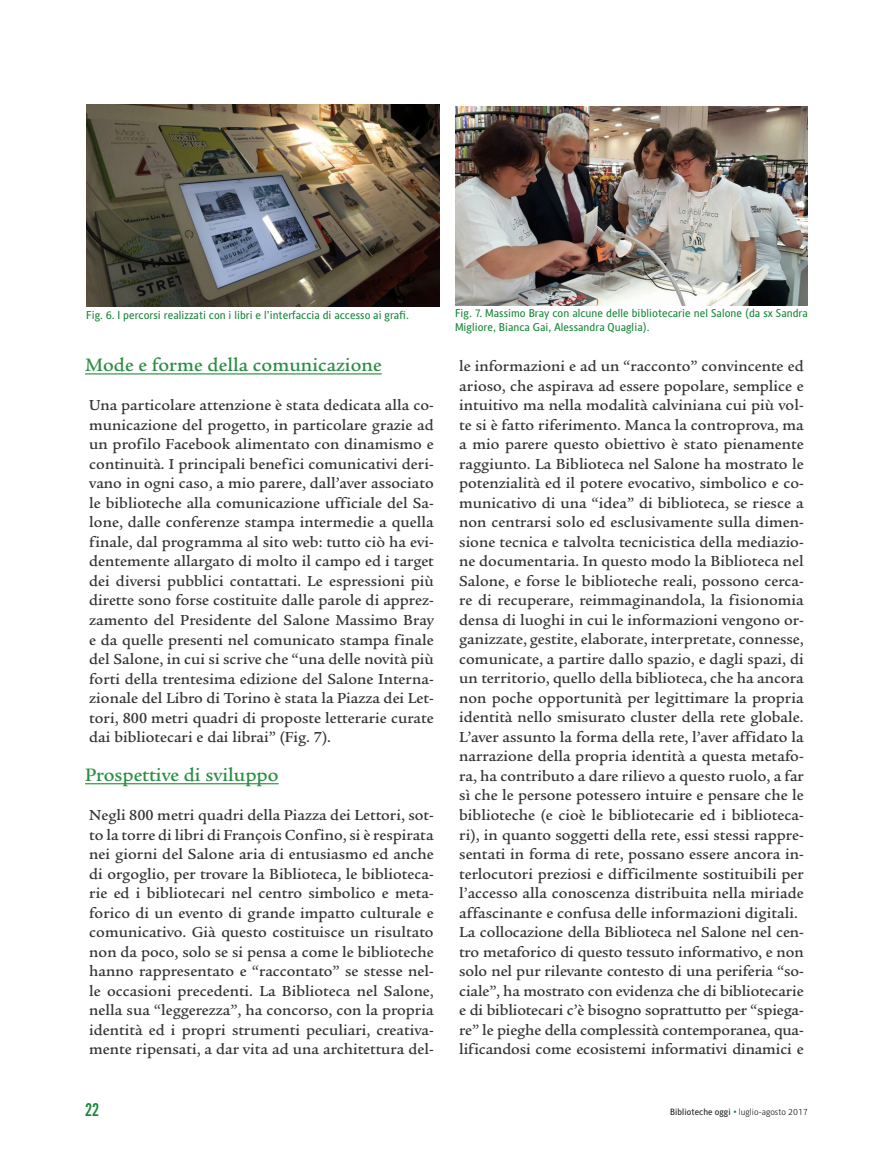
<style>
.page{position:relative;width:893px;height:1149px;background:#fff}
.page>*{position:absolute;margin:0;border:0;box-sizing:border-box;transform-origin:0 0}
.testi-1Colonna{font:500 19.5px "Legacy Ser ITC";color:#2a8e43}
.t1{font:18px "Alternate Gothic No 2 BT";color:#19883b}
.testi_-_rubriche-1Co{font:500 15.75px/19.5px "Legacy Ser ITC";color:#363536;text-align:justify}
.dida{font:11.25px/13.5px "Alber";color:#19883b}
.t2{font:300 9px "Alber";color:#231f20}
.s1{font-weight:400}
.s2{font-weight:700;font-style:italic;color:#19883b}
</style>
<div class="page">
<hr style="left:85px;top:373px;width:297px;height:1px;background:#2a8e43">
<hr style="left:85px;top:783px;width:194px;height:1px;background:#2a8e43">
<img style="left:86px;top:105px;width:353px;height:201px">
<img style="left:455px;top:106px;width:353px;height:199px">
<p class="dida" style="left:86px;top:308px;width:324px">Fig. 6. I percorsi realizzati con i libri e l’interfaccia di accesso ai grafi.</p>
<p class="dida" style="left:455px;top:306px;width:354px">Fig. 7. Massimo Bray con alcune delle bibliotecarie nel Salone (da sx Sandra<br>Migliore, Bianca Gai, Alessandra Quaglia).</p>
<p class="testi-1Colonna" style="left:85px;top:354px;width:298px">Mode e forme della comunicazione</p>
<p class="testi_-_rubriche-1Co" style="left:89px;top:395px;width:346px">Una particolare attenzione è stata dedicata alla co&shy;municazione del progetto, in particolare grazie ad un profilo Facebook alimentato con dinamismo e continuità. I principali benefici comunicativi deri&shy;vano in ogni caso, a mio parere, dall’aver associato le biblioteche alla comunicazione ufficiale del Sa&shy;lone, dalle conferenze stampa intermedie a quella finale, dal programma al sito web: tutto ciò ha evi&shy;dentemente allargato di molto il campo ed i target dei diversi pubblici contattati. Le espressioni più dirette sono forse costituite dalle parole di apprez&shy;zamento del Presidente del Salone Massimo Bray e da quelle presenti nel comunicato stampa finale del Salone, in cui si scrive che “una delle novità più forti della trentesima edizione del Salone Interna&shy;zionale del Libro di Torino è stata la Piazza dei Let&shy;tori, 800 metri quadri di proposte letterarie curate dai bibliotecari e dai librai” (Fig. 7).</p>
<p class="testi-1Colonna" style="left:85px;top:763px;width:195px">Prospettive di sviluppo</p>
<p class="testi_-_rubriche-1Co" style="left:89px;top:805px;width:346px">Negli 800 metri quadri della Piazza dei Lettori, sot&shy;to la torre di libri di François Confino, si è respirata nei giorni del Salone aria di entusiasmo ed anche di orgoglio, per trovare la Biblioteca, le biblioteca&shy;rie ed i bibliotecari nel centro simbolico e meta&shy;forico di un evento di grande impatto culturale e comunicativo. Già questo costituisce un risultato non da poco, solo se si pensa a come le biblioteche hanno rappresentato e “raccontato” se stesse nel&shy;le occasioni precedenti. La Biblioteca nel Salone, nella sua “leggerezza”, ha concorso, con la propria identità ed i propri strumenti peculiari, creativa&shy;mente ripensati, a dar vita ad una architettura del-</p>
<p class="testi_-_rubriche-1Co" style="left:459px;top:356px;width:346px">le informazioni e ad un “racconto” convincente ed arioso, che aspirava ad essere popolare, semplice e intuitivo ma nella modalità calviniana cui più vol&shy;te si è fatto riferimento. Manca la controprova, ma a mio parere questo obiettivo è stato pienamente raggiunto. La Biblioteca nel Salone ha mostrato le potenzialità ed il potere evocativo, simbolico e co&shy;municativo di una “idea” di biblioteca, se riesce a non centrarsi solo ed esclusivamente sulla dimen&shy;sione tecnica e talvolta tecnicistica della mediazio&shy;ne documentaria. In questo modo la Biblioteca nel Salone, e forse le biblioteche reali, possono cerca&shy;re di recuperare, reimmaginandola, la fisionomia densa di luoghi in cui le informazioni vengono or&shy;ganizzate, gestite, elaborate, interpretate, connesse, comunicate, a partire dallo spazio, e dagli spazi, di un territorio, quello della biblioteca, che ha ancora non poche opportunità per legittimare la propria identità nello smisurato cluster della rete globale.<br>L’aver assunto la forma della rete, l’aver affidato la narrazione della propria identità a questa metafo&shy;ra, ha contributo a dare rilievo a questo ruolo, a far sì che le persone potessero intuire e pensare che le biblioteche (e cioè le bibliotecarie ed i biblioteca&shy;ri), in quanto soggetti della rete, essi stessi rappre&shy;sentati in forma di rete, possano essere ancora in&shy;terlocutori preziosi e difficilmente sostituibili per l’accesso alla conoscenza distribuita nella miriade affascinante e confusa delle informazioni digitali.</p>
<p class="testi_-_rubriche-1Co" style="left:459px;top:922px;width:346px">La collocazione della Biblioteca nel Salone nel cen&shy;tro metaforico di questo tessuto informativo, e non solo nel pur rilevante contesto di una periferia “so&shy;ciale”, ha mostrato con evidenza che di bibliotecarie e di bibliotecari c’è bisogno soprattutto per “spiega&shy;re” le pieghe della complessità contemporanea, qua&shy;lificandosi come ecosistemi informativi dinamici e</p>
<p class="t1" style="left:85px;top:1099px;width:16px">22</p>
<p class="t2" style="left:670px;top:1106px;width:139px"><span class="s1">Biblioteche oggi</span> <span class="s2">•</span> luglio-agosto 2017</p>
</div>
